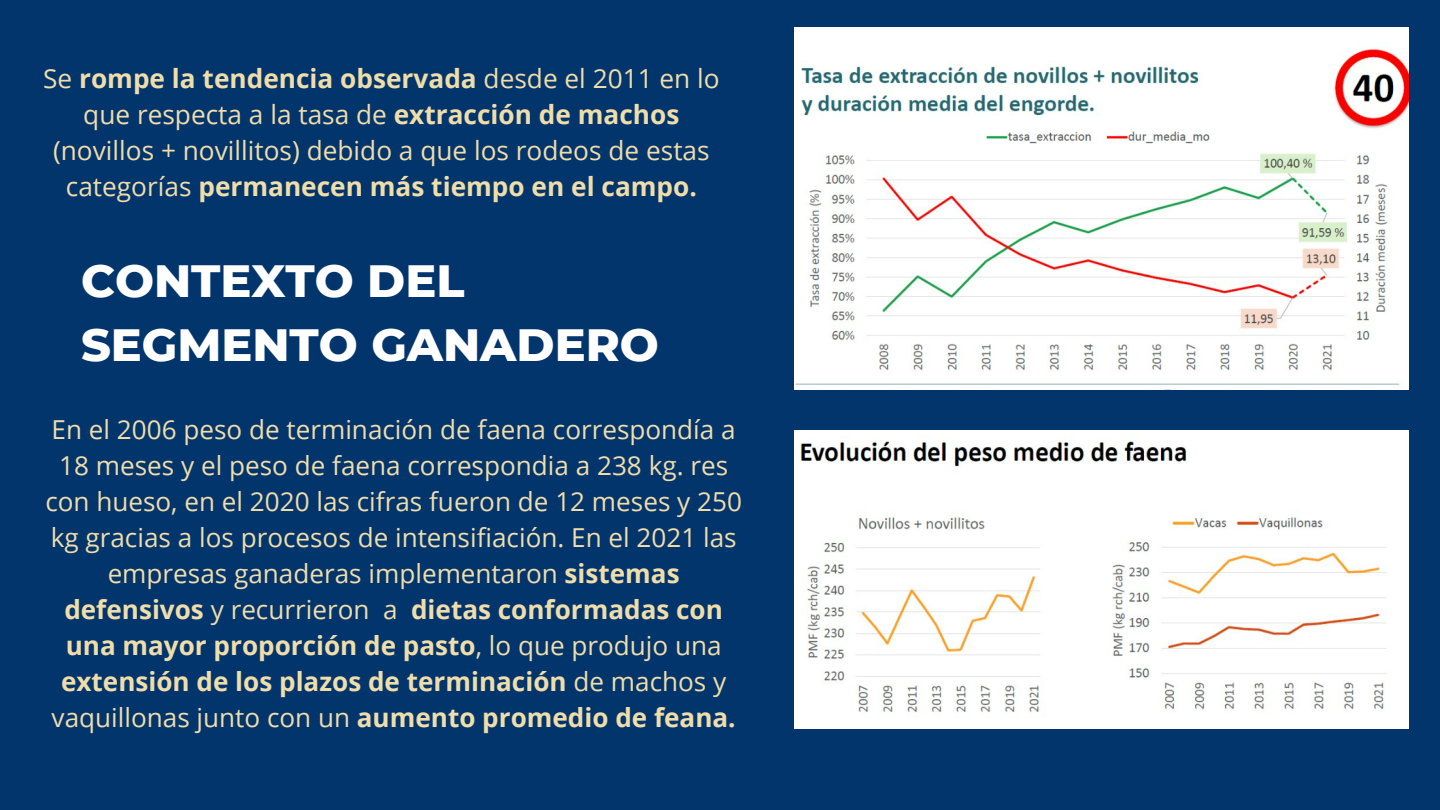
<style>
.page{position:relative;width:1440px;height:810px;background:#03356d}
.page>*{position:absolute;margin:0;border:0;box-sizing:border-box;transform-origin:0 0}
.t1{font:800 46.1px/64.5px "Montserrat";color:#fff}
.t2{font:26.2px/36px "Open Sans";color:#f0deaa;text-align:center}
.t3{font:26.1px/36px "Open Sans";color:#f0deaa;text-align:center}
.s1{font-weight:700}
</style>
<div class="page">
<img style="left:794px;top:27px;width:615px;height:363px">
<img style="left:794px;top:430px;width:615px;height:299px">
<p class="t2" style="left:43px;top:59px;width:678px">Se <span class="s1">rompe la tendencia observada</span> desde el 2011 en lo que respecta a la tasa de <span class="s1">extracción de machos </span>(novillos + novillitos) debido a que los rodeos de estas categorías <span class="s1">permanecen más tiempo en el campo.</span></p>
<h1 class="t1" style="left:81px;top:248px;width:579px">CONTEXTO DEL<br>SEGMENTO GANADERO</h1>
<p class="t3" style="left:45px;top:410px;width:698px">En el 2006 peso de terminación de faena correspondía a 18 meses y el peso de faena correspondia a 238 kg. res con hueso, en el 2020 las cifras fueron de 12 meses y 250 kg gracias a los procesos de intensifiación. En el 2021 las empresas ganaderas implementaron <span class="s1">sistemas defensivos</span> y recurrieron a <span class="s1">dietas conformadas con una mayor proporción de pasto</span>, lo que produjo una <span class="s1">extensión de los plazos de terminación</span> de machos y vaquillonas junto con un <span class="s1">aumento promedio de feana.</span></p>
</div>
